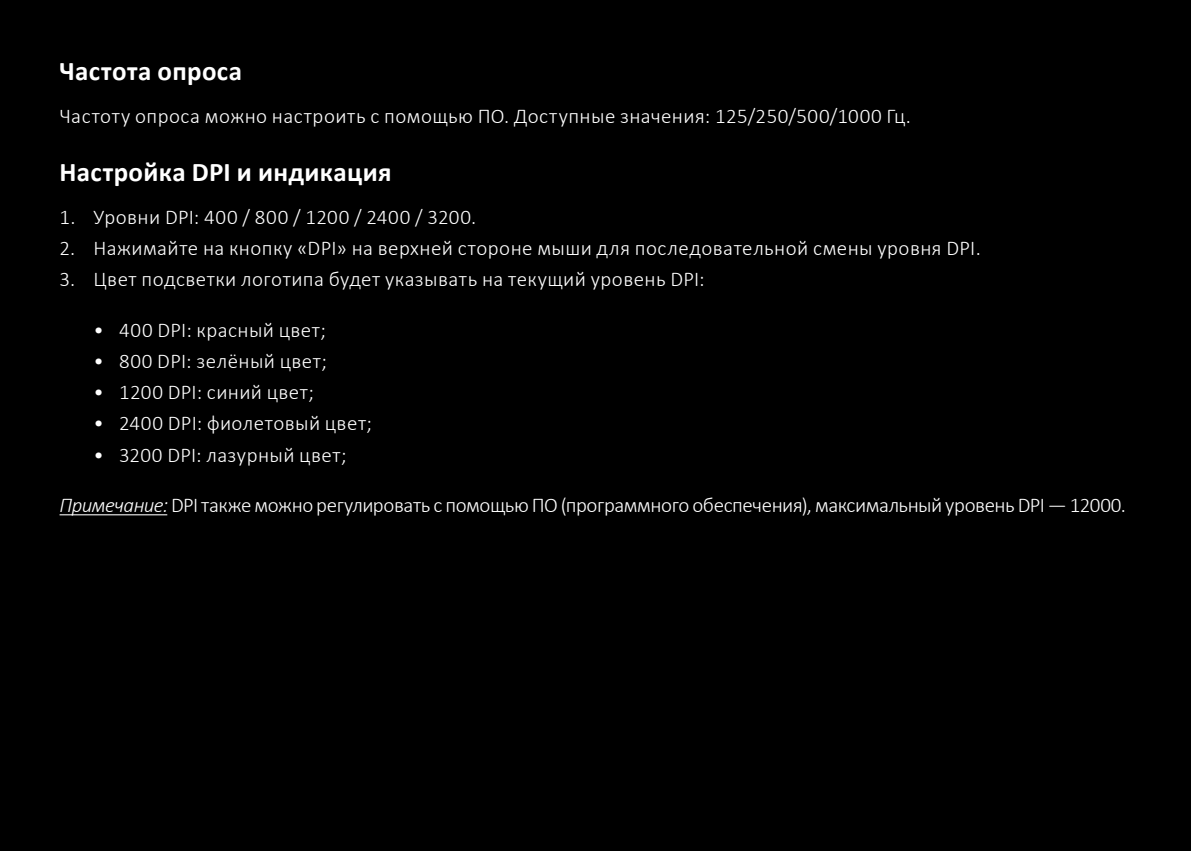
<style>
.page{position:relative;width:1191px;height:851px;background:#fff}
.page>*{position:absolute;margin:0;border:0;box-sizing:border-box;transform-origin:0 0}
.Подзаголовок{font:700 27px "Calibri";letter-spacing:.015em;color:#fff}
.t1{font:300 21px "Calibri";letter-spacing:.02em;color:#fff}
.t2{font:300 21px "Calibri";letter-spacing:-.02em;color:#fff}
.s1{font-style:italic}
</style>
<div class="page">
<div style="left:0;top:0;width:1191px;height:850px;background:#000"></div>
<hr style="left:60px;top:514px;width:107px;height:1px;background:#fff">
<p class="Подзаголовок" style="left:60px;top:52px;width:184px">Частота опроса</p>
<p class="t1" style="left:60px;top:103px;width:853px">Частоту опроса можно настроить с помощью ПО. Доступные значения: 125/250/500/1000 Гц.</p>
<p class="Подзаголовок" style="left:60px;top:153px;width:333px">Настройка DPI и индикация</p>
<p class="t1" style="left:60px;top:204px;width:418px">1. Уровни DPI: 400 / 800 / 1200 / 2400 / 3200.</p>
<p class="t1" style="left:60px;top:235px;width:922px">2. Нажимайте на кнопку «DPI» на верхней стороне мыши для последовательной смены уровня DPI.</p>
<p class="t1" style="left:60px;top:266px;width:647px">3. Цвет подсветки логотипа будет указывать на текущий уровень DPI:</p>
<p class="t1" style="left:94px;top:317px;width:234px">• 400 DPI: красный цвет;</p>
<p class="t1" style="left:94px;top:348px;width:235px">• 800 DPI: зелёный цвет;</p>
<p class="t1" style="left:94px;top:379px;width:222px">• 1200 DPI: синий цвет;</p>
<p class="t1" style="left:94px;top:410px;width:280px">• 2400 DPI: фиолетовый цвет;</p>
<p class="t1" style="left:94px;top:441px;width:254px">• 3200 DPI: лазурный цвет;</p>
<p class="t2" style="left:60px;top:492px;width:1068px"><span class="s1">Примечание:</span> DPI также можно регулировать с помощью ПО (программного обеспечения), максимальный уровень DPI — 12000.</p>
</div>
